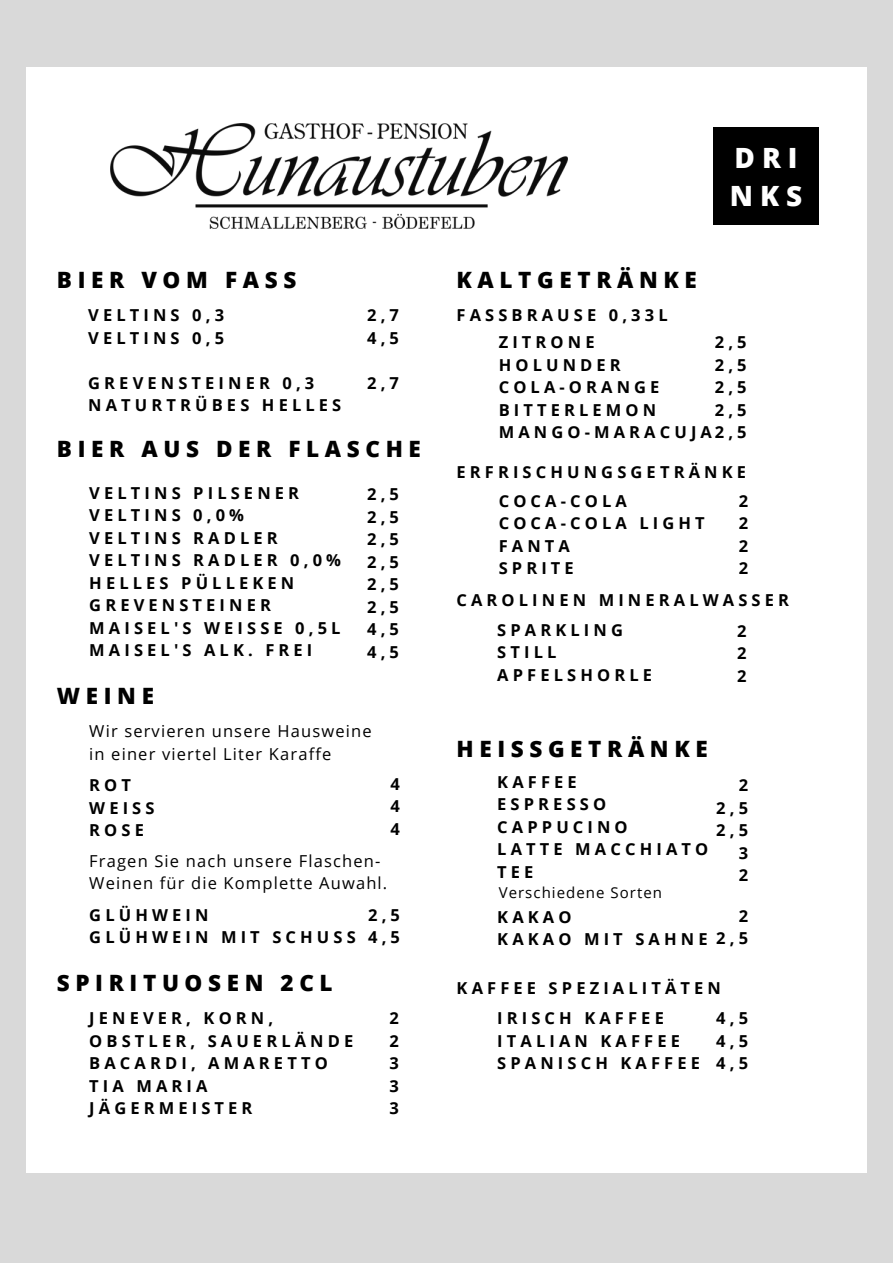
<style>
.page{position:relative;width:893px;height:1264px;background:#fff}
.page>*{position:absolute;margin:0;border:0;box-sizing:border-box;transform-origin:0 0}
.t1{font:800 27.9px/38.2px "Open Sans";letter-spacing:.25em;color:#fff}
.t2{font:800 22.5px "Open Sans";letter-spacing:.25em;color:#000}
.t3{font:700 16.5px/22.5px "Open Sans";letter-spacing:.25em;color:#000}
.t4{font:16.5px/22.5px "Open Sans";letter-spacing:.07em;color:#000}
.t5{font:15px "Open Sans";letter-spacing:.07em;color:#000}
</style>
<div class="page">
<div style="left:0;top:0;width:892px;height:1262px;background:#d9d9d9"></div>
<div style="left:26px;top:68px;width:840px;height:1105px;background:#fff"></div>
<div style="left:713px;top:127px;width:105px;height:98px;background:#000"></div>
<img style="left:110px;top:123px;width:457px;height:106px">
<h1 class="t1" style="left:729px;top:138px;width:74px">DRI<br>NKS</h1>
<h2 class="t2" style="left:57px;top:264px;width:241px">BIER VOM FASS</h2>
<h2 class="t2" style="left:456px;top:264px;width:242px">KALTGETRÄNKE</h2>
<p class="t3" style="left:88px;top:303px;width:137px">VELTINS 0,3<br>VELTINS 0,5</p>
<p class="t3" style="left:88px;top:371px;width:254px">GREVENSTEINER 0,3<br>NATURTRÜBES HELLES</p>
<p class="t3" style="left:456px;top:303px;width:213px">FASSBRAUSE 0,33L</p>
<p class="t3" style="left:367px;top:303px;width:33px">2,7<br>4,5</p>
<p class="t3" style="left:367px;top:371px;width:33px">2,7</p>
<p class="t3" style="left:498px;top:330px;width:249px">ZITRONE<br>HOLUNDER<br>COLA-ORANGE<br>BITTERLEMON<br>MANGO-MARACUJA2,5</p>
<p class="t3" style="left:714px;top:330px;width:33px;text-align:justify">2,5<br>2,5<br>2,5<br>2,5</p>
<h2 class="t2" style="left:57px;top:433px;width:365px">BIER AUS DER FLASCHE</h2>
<p class="t3" style="left:89px;top:481px;width:253px">VELTINS PILSENER<br>VELTINS 0,0%<br>VELTINS RADLER<br>VELTINS RADLER 0,0%<br>HELLES PÜLLEKEN<br>GREVENSTEINER<br>MAISEL'S WEISSE 0,5L<br>MAISEL'S ALK. FREI</p>
<p class="t3" style="left:367px;top:482px;width:33px;text-align:justify">2,5<br>2,5<br>2,5<br>2,5<br>2,5<br>2,5<br>4,5<br>4,5</p>
<h2 class="t2" style="left:57px;top:679px;width:99px">WEINE</h2>
<p class="t4" style="left:89px;top:719px;width:284px">Wir servieren unsere Hausweine in einer viertel Liter Karaffe</p>
<p class="t3" style="left:89px;top:773px;width:67px">ROT<br>WEISS<br>ROSE</p>
<p class="t3" style="left:390px;top:772px;width:11px;text-align:justify">4<br>4<br>4</p>
<p class="t4" style="left:89px;top:849px;width:299px">Fragen Sie nach unsere Flaschen-<br>Weinen für die Komplette Auwahl.</p>
<p class="t3" style="left:89px;top:903px;width:268px">GLÜHWEIN<br>GLÜHWEIN MIT SCHUSS</p>
<p class="t3" style="left:368px;top:903px;width:33px">2,5<br>4,5</p>
<h2 class="t2" style="left:57px;top:967px;width:277px">SPIRITUOSEN 2CL</h2>
<p class="t3" style="left:89px;top:1006px;width:265px">JENEVER, KORN,<br>OBSTLER, SAUERLÄNDE<br>BACARDI, AMARETTO<br>TIA MARIA<br>JÄGERMEISTER</p>
<p class="t3" style="left:389px;top:1006px;width:11px;text-align:justify">2<br>2<br>3<br>3<br>3</p>
<p class="t3" style="left:456px;top:460px;width:291px">ERFRISCHUNGSGETRÄNKE</p>
<p class="t3" style="left:498px;top:489px;width:207px">COCA-COLA<br>COCA-COLA LIGHT<br>FANTA<br>SPRITE</p>
<p class="t3" style="left:738px;top:489px;width:11px;text-align:justify">2<br>2<br>2<br>2</p>
<p class="t3" style="left:456px;top:588px;width:334px">CAROLINEN MINERALWASSER</p>
<p class="t3" style="left:497px;top:618px;width:156px">SPARKLING<br>STILL<br>APFELSHORLE</p>
<p class="t3" style="left:737px;top:619px;width:11px;text-align:justify">2<br>2<br>2</p>
<h2 class="t2" style="left:456px;top:732px;width:253px">HEISSGETRÄNKE</h2>
<p class="t3" style="left:497px;top:770px;width:212px">KAFFEE<br>ESPRESSO<br>CAPPUCINO<br>LATTE MACCHIATO<br>TEE</p>
<p class="t3" style="left:497px;top:905px;width:212px">KAKAO<br>KAKAO MIT SAHNE</p>
<p class="t5" style="left:498px;top:881px;width:165px">Verschiedene Sorten</p>
<p class="t3" style="left:716px;top:773px;width:33px;text-align:right">2<br>2,5<br>2,5<br>3<br>2</p>
<p class="t3" style="left:716px;top:904px;width:33px;text-align:right">2<br>2,5</p>
<p class="t3" style="left:497px;top:972px;width:225px;line-height:30.5px;text-indent:-41px">KAFFEE SPEZIALITÄTEN<br>IRISCH KAFFEE</p>
<p class="t3" style="left:497px;top:1029px;width:204px">ITALIAN KAFFEE<br>SPANISCH KAFFEE</p>
<p class="t3" style="left:716px;top:1006px;width:33px;text-align:justify">4,5<br>4,5<br>4,5</p>
</div>
